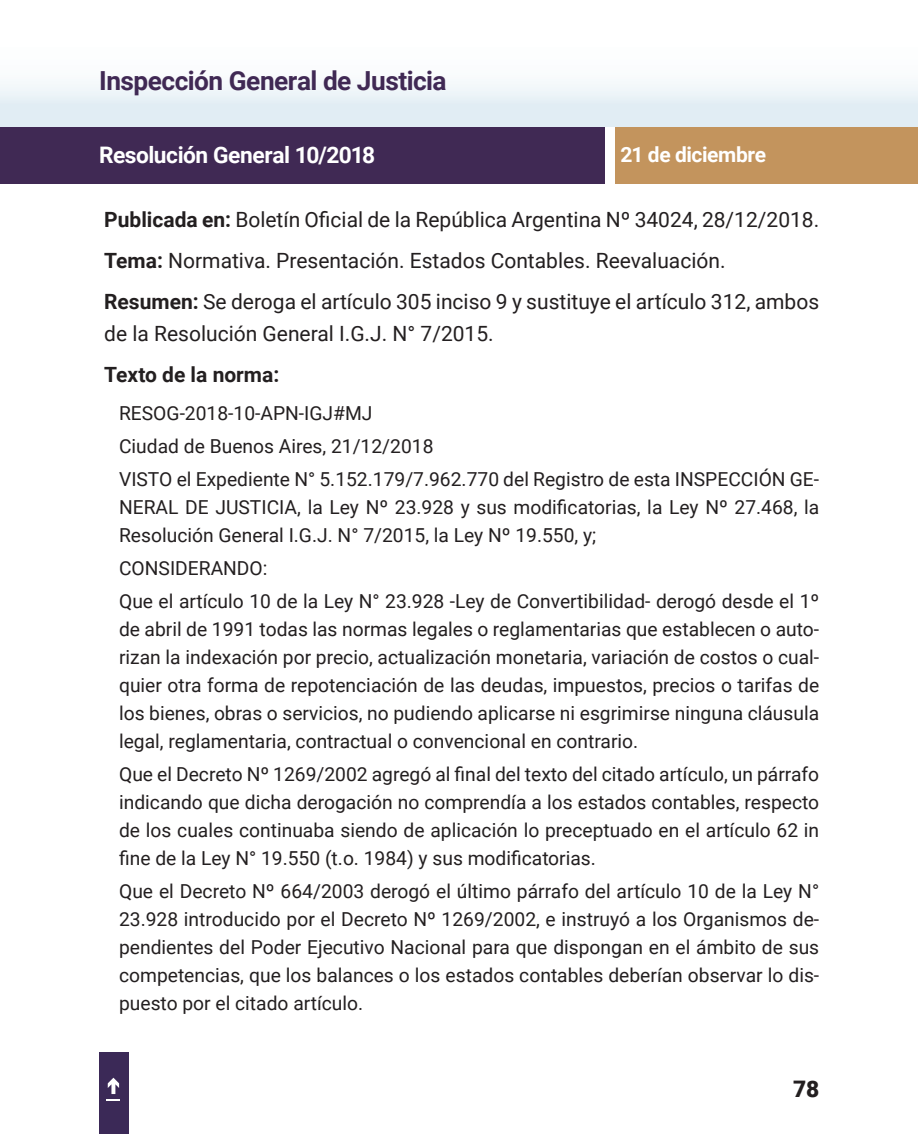
<style>
.page{position:relative;width:918px;height:1141px;background:#fff}
.page>*{position:absolute;margin:0;border:0;box-sizing:border-box;transform-origin:0 0}
.Titulo_-_organismo_e{font:700 26.25px "Roboto";letter-spacing:-.02em;color:#402954}
.Título__-_Nº_DE_NORM{font:700 22.75px "Roboto";letter-spacing:-.02em;color:#fff}
.t1{font:900 22.75px "Roboto";color:#231f20}
.Texto_interno_-_Fich{font:21px/31.5px "Roboto";color:#231f20}
.Texto_interno_-_Fich-2{font:700 21px "Roboto";color:#231f20}
.Titulo_-_fecha_norma{font:700 21px "Roboto";letter-spacing:-.02em;color:#fff}
.Texto_interno{font:19.25px/28px "Roboto";color:#231f20;text-align:justify}
.s1{font-weight:700}
</style>
<div class="page">
<div style="left:616px;top:127px;width:302px;height:57px;background:#c3945d"></div>
<div style="left:99px;top:1052px;width:30px;height:82px;background:#3b2957"></div>
<svg style="left:107px;top:1078px;width:13px;height:23px"></svg>
<div style="left:0;top:125px;width:604px;height:58px;background:#402954"></div>
<div style="left:615px;top:126px;width:302px;height:56px;background:#c3945d"></div>
<div style="left:0;top:0;width:918px;height:126px;background:linear-gradient(to bottom,#fff,#e4eff5)"></div>
<p class="Titulo_-_organismo_e" style="left:99px;top:62px;width:349px">Inspección General de Justicia</p>
<p class="Título__-_Nº_DE_NORM" style="left:99px;top:139px;width:278px">Resolución General 10/2018</p>
<p class="Titulo_-_fecha_norma" style="left:620px;top:140px;width:147px">21 de diciembre</p>
<p class="Texto_interno_-_Fich" style="left:104px;top:203px;width:716px"><span class="s1">Publicada en:</span> Boletín Oficial de la República Argentina Nº 34024, 28/12/2018.</p>
<p class="Texto_interno_-_Fich" style="left:104px;top:244px;width:623px"><span class="s1">Tema:</span> Normativa. Presentación. Estados Contables. Reevaluación.</p>
<p class="Texto_interno_-_Fich" style="left:104px;top:285px;width:716px"><span class="s1">Resumen:</span> Se deroga el artículo 305 inciso 9 y sustituye el artículo 312, ambos de la Resolución General I.G.J. N° 7/2015.</p>
<p class="Texto_interno_-_Fich-2" style="left:104px;top:360px;width:177px">Texto de la norma:</p>
<p class="Texto_interno" style="left:119px;top:399px;width:255px">RESOG-2018-10-APN-IGJ#MJ</p>
<p class="Texto_interno" style="left:119px;top:432px;width:316px">Ciudad de Buenos Aires, 21/12/2018</p>
<p class="Texto_interno" style="left:119px;top:465px;width:701px">VISTO el Expediente N° 5.152.179/7.962.770 del Registro de esta INSPECCIÓN GE-NERAL DE JUSTICIA, la Ley Nº 23.928 y sus modificatorias, la Ley Nº 27.468, la Resolución General I.G.J. N° 7/2015, la Ley Nº 19.550, y;</p>
<p class="Texto_interno" style="left:119px;top:554px;width:150px">CONSIDERANDO:</p>
<p class="Texto_interno" style="left:119px;top:587px;width:701px">Que el artículo 10 de la Ley N° 23.928 -Ley de Convertibilidad- derogó desde el 1º de abril de 1991 todas las normas legales o reglamentarias que establecen o auto&shy;rizan la indexación por precio, actualización monetaria, variación de costos o cual&shy;quier otra forma de repotenciación de las deudas, impuestos, precios o tarifas de los bienes, obras o servicios, no pudiendo aplicarse ni esgrimirse ninguna cláusula legal, reglamentaria, contractual o convencional en contrario.</p>
<p class="Texto_interno" style="left:119px;top:760px;width:701px">Que el Decreto Nº 1269/2002 agregó al final del texto del citado artículo, un párrafo indicando que dicha derogación no comprendía a los estados contables, respecto de los cuales continuaba siendo de aplicación lo preceptuado en el artículo 62 in fine de la Ley N° 19.550 (t.o. 1984) y sus modificatorias.</p>
<p class="Texto_interno" style="left:119px;top:876px;width:701px">Que el Decreto Nº 664/2003 derogó el último párrafo del artículo 10 de la Ley N° 23.928 introducido por el Decreto Nº 1269/2002, e instruyó a los Organismos de&shy;pendientes del Poder Ejecutivo Nacional para que dispongan en el ámbito de sus competencias, que los balances o los estados contables deberían observar lo dis&shy;puesto por el citado artículo.</p>
<p class="t1" style="left:793px;top:1073px;width:28px">78</p>
</div>
